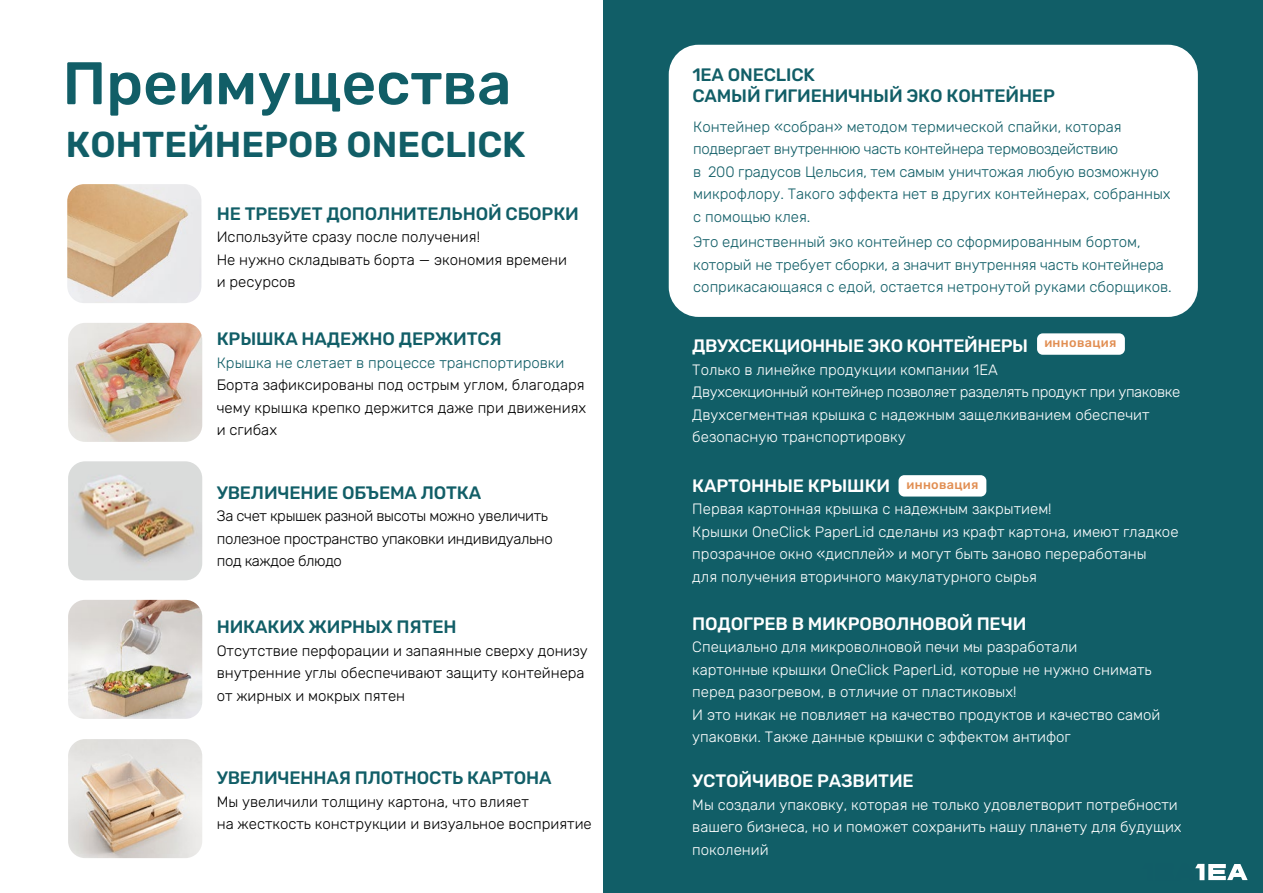
<style>
.page{position:relative;width:1263px;height:893px;background:#fff}
.page>*{position:absolute;margin:0;border:0;box-sizing:border-box;transform-origin:0 0}
.t1{font:500 60px "Rubik";color:#115e67}
.t2{font:600 36px "Rubik";color:#115e67}
.t3{font:500 18px/21.6px "Rubik";letter-spacing:-.01em;color:#115e67}
.t4{font:500 18px "Rubik";letter-spacing:-.01em;color:#fff}
.t5{font:300 15px/22.5px "Rubik";color:#fff}
.t6{font:300 15px/22.5px "Rubik";color:#115e67}
.t7{font:300 15px/22.5px "Rubik";color:#000}
.t8{font:300 15px/22.5px "Rubik";letter-spacing:-.025em;color:#000}
.t9{font:500 12.75px "Rubik";letter-spacing:.025em;color:#e18e52}
</style>
<div class="page">
<div style="left:604px;top:0;width:659px;height:893px;background:#115e67"></div>
<img style="left:68px;top:323px;width:134px;height:119px">
<img style="left:67px;top:184px;width:134px;height:119px">
<img style="left:68px;top:600px;width:134px;height:119px">
<img style="left:68px;top:739px;width:134px;height:119px">
<img style="left:68px;top:461px;width:134px;height:119px">
<div style="left:669px;top:45px;width:529px;height:272px;background:#fff;border-radius:30px"></div>
<svg style="left:1195px;top:864px;width:52px;height:16px"></svg>
<div style="left:1037px;top:333px;width:88px;height:22px;background:#fff;border-radius:6px"></div>
<div style="left:898px;top:475px;width:88px;height:22px;background:#fff;border-radius:6px"></div>
<h1 class="t1" style="left:63px;top:50px;width:450px">Преимущества</h1>
<h2 class="t2" style="left:66px;top:125px;width:461px">КОНТЕЙНЕРОВ ONECLICK</h2>
<p class="t3" style="left:217px;top:203px;width:364px">НЕ ТРЕБУЕТ ДОПОЛНИТЕЛЬНОЙ СБОРКИ</p>
<p class="t7" style="left:217px;top:226px;width:352px">Используйте сразу после получения!<br>Не нужно складывать борта — экономия времени и ресурсов</p>
<p class="t3" style="left:217px;top:329px;width:287px">КРЫШКА НАДЕЖНО ДЕРЖИТСЯ</p>
<p class="t6" style="left:217px;top:352px;width:349px">Крышка не слетает в процессе транспортировки</p>
<p class="t7" style="left:217px;top:374px;width:371px;text-align:justify">Борта зафиксированы под острым углом, благодаря чему крышка крепко держится даже при движениях и сгибах</p>
<p class="t3" style="left:217px;top:482px;width:266px">УВЕЛИЧЕНИЕ ОБЪЕМА ЛОТКА</p>
<p class="t8" style="left:217px;top:505px;width:338px">За счет крышек разной высоты можно увеличить полезное пространство упаковки индивидуально под каждое блюдо</p>
<p class="t3" style="left:217px;top:617px;width:241px">НИКАКИХ ЖИРНЫХ ПЯТЕН</p>
<p class="t7" style="left:217px;top:640px;width:373px">Отсутствие перфорации и запаянные сверху донизу внутренние углы обеспечивают защиту контейнера от жирных и мокрых пятен</p>
<p class="t3" style="left:217px;top:768px;width:336px">УВЕЛИЧЕННАЯ ПЛОТНОСТЬ КАРТОНА</p>
<p class="t7" style="left:217px;top:791px;width:376px">Мы увеличили толщину картона, что влияет<br>на жесткость конструкции и визуальное восприятие</p>
<p class="t3" style="left:692px;top:64px;width:364px">1ЕА ONECLICK<br>САМЫЙ ГИГИЕНИЧНЫЙ ЭКО КОНТЕЙНЕР</p>
<p class="t6" style="left:693px;top:116px;width:479px">Контейнер «собран» методом термической спайки, которая подвергает внутреннюю часть контейнера термовоздействию<br>в 200 градусов Цельсия, тем самым уничтожая любую возможную микрофлору. Такого эффекта нет в других контейнерах, собранных с помощью клея.</p>
<p class="t6" style="left:693px;top:231px;width:480px">Это единственный эко контейнер со сформированным бортом, который не требует сборки, а значит внутренняя часть контейнера соприкасающаяся с едой, остается нетронутой руками сборщиков.</p>
<p class="t4" style="left:692px;top:336px;width:337px">ДВУХСЕКЦИОННЫЕ ЭКО КОНТЕЙНЕРЫ</p>
<p class="t5" style="left:692px;top:359px;width:489px">Только в линейке продукции компании 1ЕА<br>Двухсекционный контейнер позволяет разделять продукт при упаковке Двухсегментная крышка с надежным защелкиванием обеспечит безопасную транспортировку</p>
<p class="t4" style="left:692px;top:475px;width:199px">КАРТОННЫЕ КРЫШКИ</p>
<p class="t5" style="left:692px;top:498px;width:488px">Первая картонная крышка с надежным закрытием!<br>Крышки OneClick PaperLid сделаны из крафт картона, имеют гладкое прозрачное окно «дисплей» и могут быть заново переработаны<br>для получения вторичного макулатурного сырья</p>
<p class="t4" style="left:692px;top:613px;width:336px">ПОДОГРЕВ В МИКРОВОЛНОВОЙ ПЕЧИ</p>
<p class="t5" style="left:692px;top:636px;width:470px">Специально для микроволновой печи мы разработали<br>картонные крышки OneClick PaperLid, которые не нужно снимать перед разогревом, в отличие от пластиковых!<br>И это никак не повлияет на качество продуктов и качество самой упаковки. Также данные крышки с эффектом антифог</p>
<p class="t4" style="left:692px;top:771px;width:223px">УСТОЙЧИВОЕ РАЗВИТИЕ</p>
<p class="t5" style="left:692px;top:794px;width:491px">Мы создали упаковку, которая не только удовлетворит потребности вашего бизнеса, но и поможет сохранить нашу планету для будущих поколений</p>
<p class="t9" style="left:1044px;top:336px;width:73px">инновация</p>
<p class="t9" style="left:906px;top:478px;width:73px">инновация</p>
</div>
